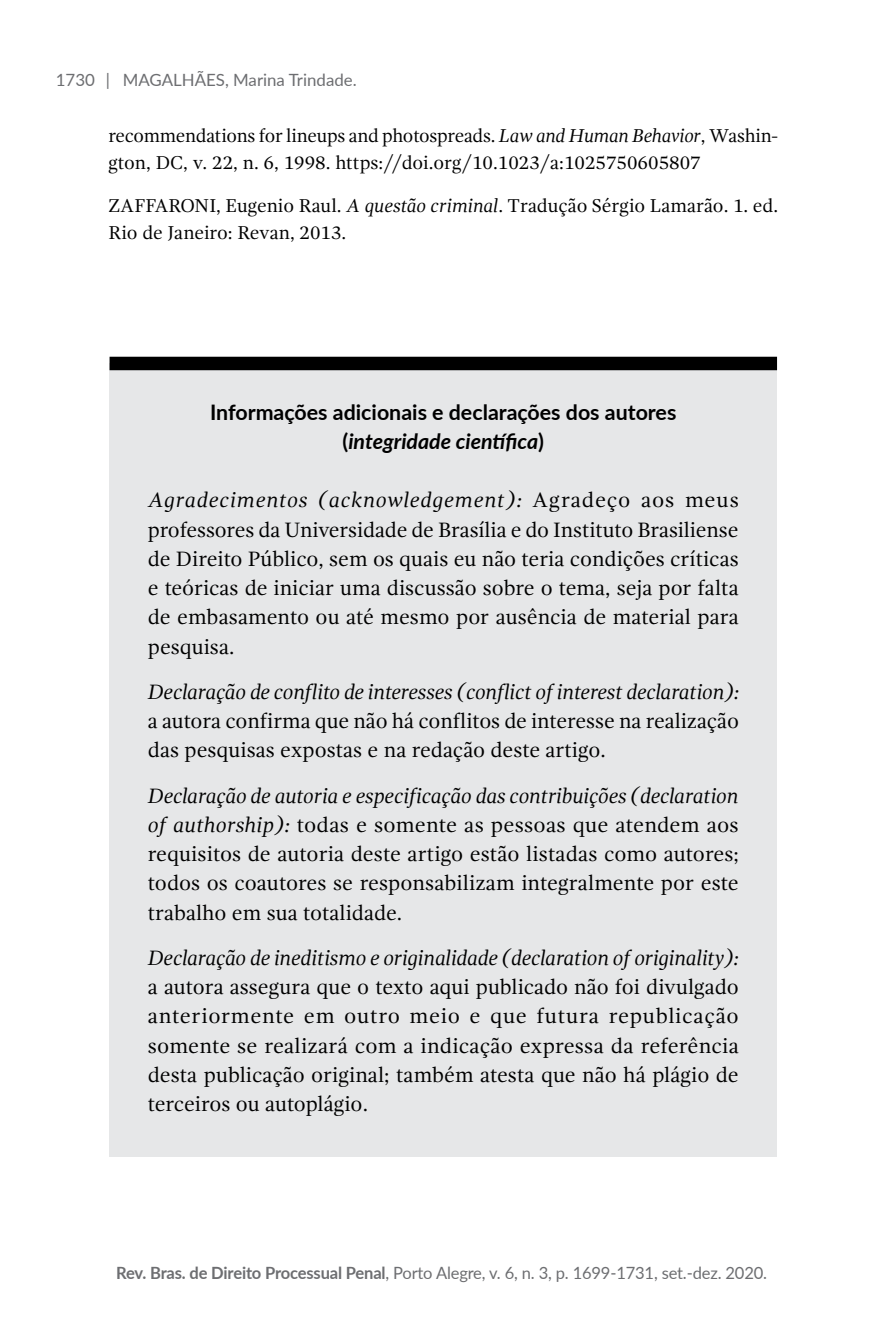
<style>
.page{position:relative;width:893px;height:1340px;background:#fff}
.page>*{position:absolute;margin:0;border:0;box-sizing:border-box;transform-origin:0 0}
.t1{font:21.38px/29.2px "Gandhi Serif";color:#000;text-align:justify}
.t2{font:italic 21.38px "Gandhi Serif";letter-spacing:-.005em;color:#000}
.t3{font:700 21.38px/29.2px "Lato";color:#000;text-align:center}
.t4{font:19.12px/27px "Gandhi Serif";color:#000}
.t5{font:16.88px "Lato";letter-spacing:-.01em;color:#6d6e71}
.s1{font-style:italic}
.s2{font-weight:700}
</style>
<div class="page">
<div style="left:110px;top:363px;width:667px;height:794px;background:#e6e7e8"></div>
<div style="left:110px;top:357px;width:667px;height:13px;background:#000"></div>
<p class="t5" style="left:56px;top:67px;width:96px">1730 | Maga</p>
<p class="t5" style="left:173px;top:67px;width:185px">lhães, Marina Trindade.</p>
<p class="t4" style="left:108px;top:122px;width:671px">recommendations for lineups and photospreads. <span class="s1">Law and Human Behavior</span>, Washin&shy;gton, DC, v. 22, n. 6, 1998. https://doi.org/10.1023/a:1025750605807</p>
<p class="t4" style="left:108px;top:192px;width:671px">ZAFFARONI, Eugenio Raul. <span class="s1">A questão criminal</span>. Tradução Sérgio Lamarão. 1. ed.<br>Rio de Janeiro: Revan, 2013.</p>
<p class="t3" style="left:210px;top:397px;width:468px">Informações adicionais e declarações dos autores (<span class="s1">integridade científica</span>)</p>
<p class="t1" style="left:148px;top:485px;width:593px"><span class="s1">Agradecimentos (acknowledgement):</span> Agradeço aos meus professores da Universidade de Brasília e do Instituto Brasiliense de Direito Público, sem os quais eu não teria condições críticas e teóricas de iniciar uma discussão sobre o tema, seja por falta de embasamento ou até mesmo por ausência de material para pesquisa.</p>
<p class="t2" style="left:148px;top:679px;width:593px">Declaração de conflito de interesses (conflict of interest declaration):</p>
<p class="t1" style="left:148px;top:706px;width:593px">a autora confirma que não há conflitos de interesse na realização das pesquisas expostas e na redação deste artigo.</p>
<p class="t1" style="left:148px;top:781px;width:593px"><span class="s1">Declaração de autoria e especificação das contribuições (declaration of authorship):</span> todas e somente as pessoas que atendem aos requisitos de autoria deste artigo estão listadas como autores; todos os coautores se responsabilizam integralmente por este trabalho em sua totalidade.</p>
<p class="t2" style="left:148px;top:945px;width:592px">Declaração de ineditismo e originalidade (declaration of originality):</p>
<p class="t1" style="left:148px;top:972px;width:593px">a autora assegura que o texto aqui publicado não foi divulgado anteriormente em outro meio e que futura republicação somente se realizará com a indicação expressa da referência desta publicação original; também atesta que não há plágio de terceiros ou autoplágio.</p>
<p class="t5" style="left:116px;top:1260px;width:652px"><span class="s2">Rev. Bras. de Direito Processual Penal</span>, Porto Alegre, v. 6, n. 3, p. 1699-1731, set.-dez. 2020.</p>
</div>
